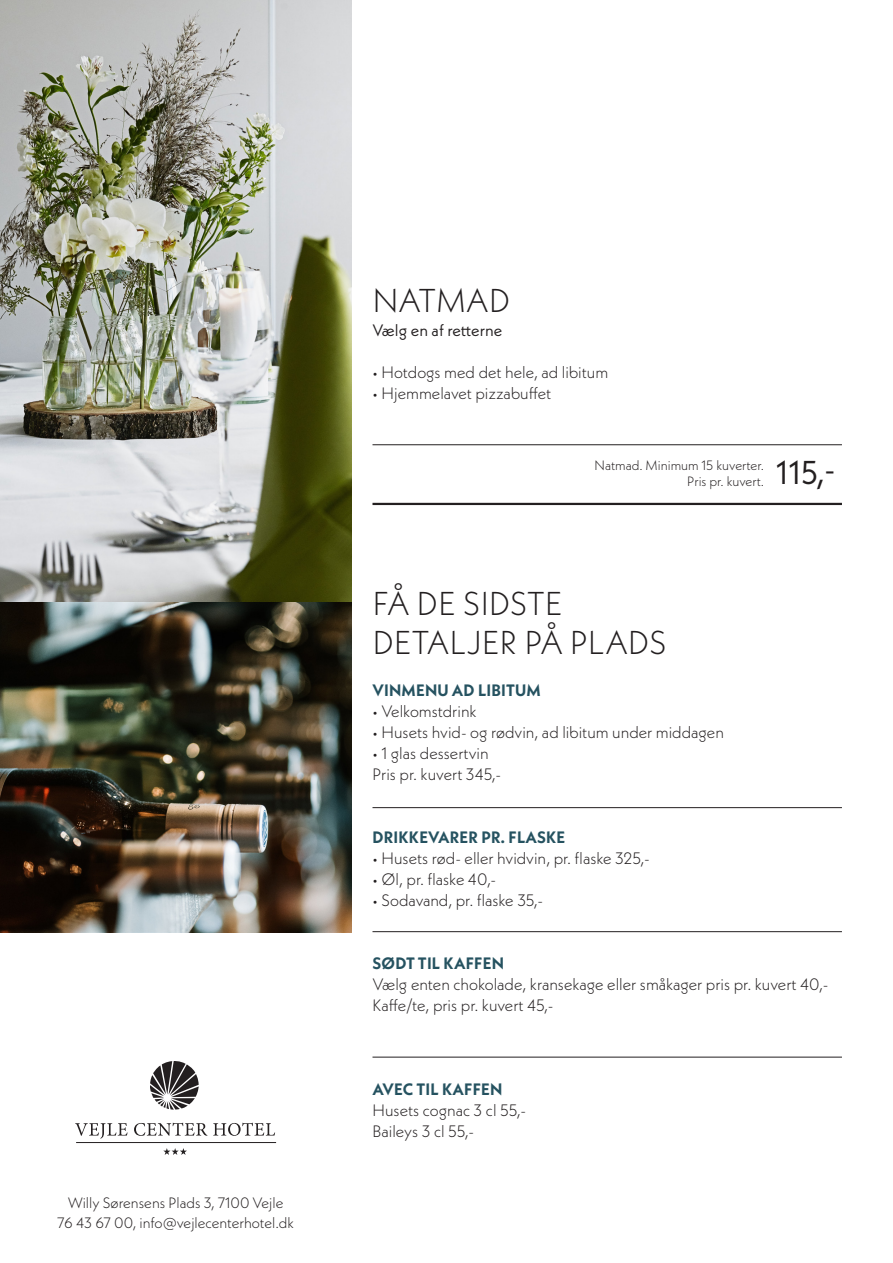
<style>
.page{position:relative;width:893px;height:1263px;background:#fff}
.page>*{position:absolute;margin:0;border:0;box-sizing:border-box;transform-origin:0 0}
.t1{font:300 33px "Neue Kabel";letter-spacing:.01em;color:#231f20}
.t2{font:33px "Neue Kabel";color:#231f20}
.t3{font:300 16.5px "Neue Kabel";color:#231f20}
.t4{font:700 16.5px "Neue Kabel";letter-spacing:.01em;color:#255260}
.t5{font:16.5px "Neue Kabel";color:#231f20}
.t6{font:300 15px "Neue Kabel";color:#231f20}
.t7{font:300 13.5px "Neue Kabel";color:#231f20}
</style>
<div class="page">
<img style="left:0;top:0;width:351px;height:602px">
<hr style="left:372px;top:503px;width:470px;height:2px;background:#231f20">
<hr style="left:372px;top:444px;width:470px;height:1px;background:#231f20">
<hr style="left:372px;top:807px;width:470px;height:1px;background:#231f20">
<hr style="left:372px;top:931px;width:470px;height:1px;background:#231f20">
<hr style="left:372px;top:1057px;width:470px;height:1px;background:#231f20">
<hr style="left:76px;top:1142px;width:200px;height:1px;background:#231f20">
<svg style="left:163px;top:1148px;width:24px;height:7px"></svg>
<svg style="left:150px;top:1061px;width:49px;height:49px"></svg>
<svg style="left:75px;top:1123px;width:53px;height:16px"></svg>
<svg style="left:134px;top:1123px;width:73px;height:13px"></svg>
<svg style="left:213px;top:1123px;width:62px;height:13px"></svg>
<img style="left:0;top:602px;width:351px;height:331px">
<p class="t6" style="left:68px;top:1193px;width:217px">Willy Sørensens Plads 3, 7100 Vejle</p>
<p class="t6" style="left:57px;top:1213px;width:238px">76 43 67 00, info@vejlecenterhotel.dk</p>
<p class="t1" style="left:373px;top:279px;width:139px">NATMAD</p>
<p class="t5" style="left:372px;top:319px;width:131px">Vælg en af retterne</p>
<p class="t3" style="left:372px;top:362px;width:237px">• Hotdogs med det hele, ad libitum</p>
<p class="t3" style="left:372px;top:383px;width:180px">• Hjemmelavet pizzabuffet</p>
<p class="t7" style="left:595px;top:456px;width:171px">Natmad. Minimum 15 kuverter.</p>
<p class="t7" style="left:687px;top:473px;width:78px">Pris pr. kuvert.</p>
<p class="t2" style="left:776px;top:451px;width:61px">115,-</p>
<p class="t1" style="left:373px;top:582px;width:191px">FÅ DE SIDSTE</p>
<p class="t1" style="left:373px;top:622px;width:295px">DETALJER PÅ PLADS</p>
<p class="t4" style="left:373px;top:680px;width:170px">VINMENU AD LIBITUM</p>
<p class="t3" style="left:372px;top:701px;width:106px">• Velkomstdrink</p>
<p class="t3" style="left:372px;top:722px;width:353px">• Husets hvid- og rødvin, ad libitum under middagen</p>
<p class="t3" style="left:372px;top:743px;width:118px">• 1 glas dessertvin</p>
<p class="t3" style="left:372px;top:764px;width:130px">Pris pr. kuvert 345,-</p>
<p class="t4" style="left:373px;top:827px;width:194px">DRIKKEVARER PR. FLASKE</p>
<p class="t3" style="left:372px;top:848px;width:279px">• Husets rød- eller hvidvin, pr. flaske 325,-</p>
<p class="t3" style="left:372px;top:869px;width:125px">• Øl, pr. flaske 40,-</p>
<p class="t3" style="left:372px;top:890px;width:172px">• Sodavand, pr. flaske 35,-</p>
<p class="t4" style="left:373px;top:953px;width:133px">SØDT TIL KAFFEN</p>
<p class="t3" style="left:372px;top:974px;width:457px">Vælg enten chokolade, kransekage eller småkager pris pr. kuvert 40,-</p>
<p class="t3" style="left:372px;top:995px;width:182px">Kaffe/te, pris pr. kuvert 45,-</p>
<p class="t4" style="left:373px;top:1079px;width:132px">AVEC TIL KAFFEN</p>
<p class="t3" style="left:372px;top:1100px;width:155px">Husets cognac 3 cl 55,-</p>
<p class="t3" style="left:372px;top:1121px;width:103px">Baileys 3 cl 55,-</p>
</div>
